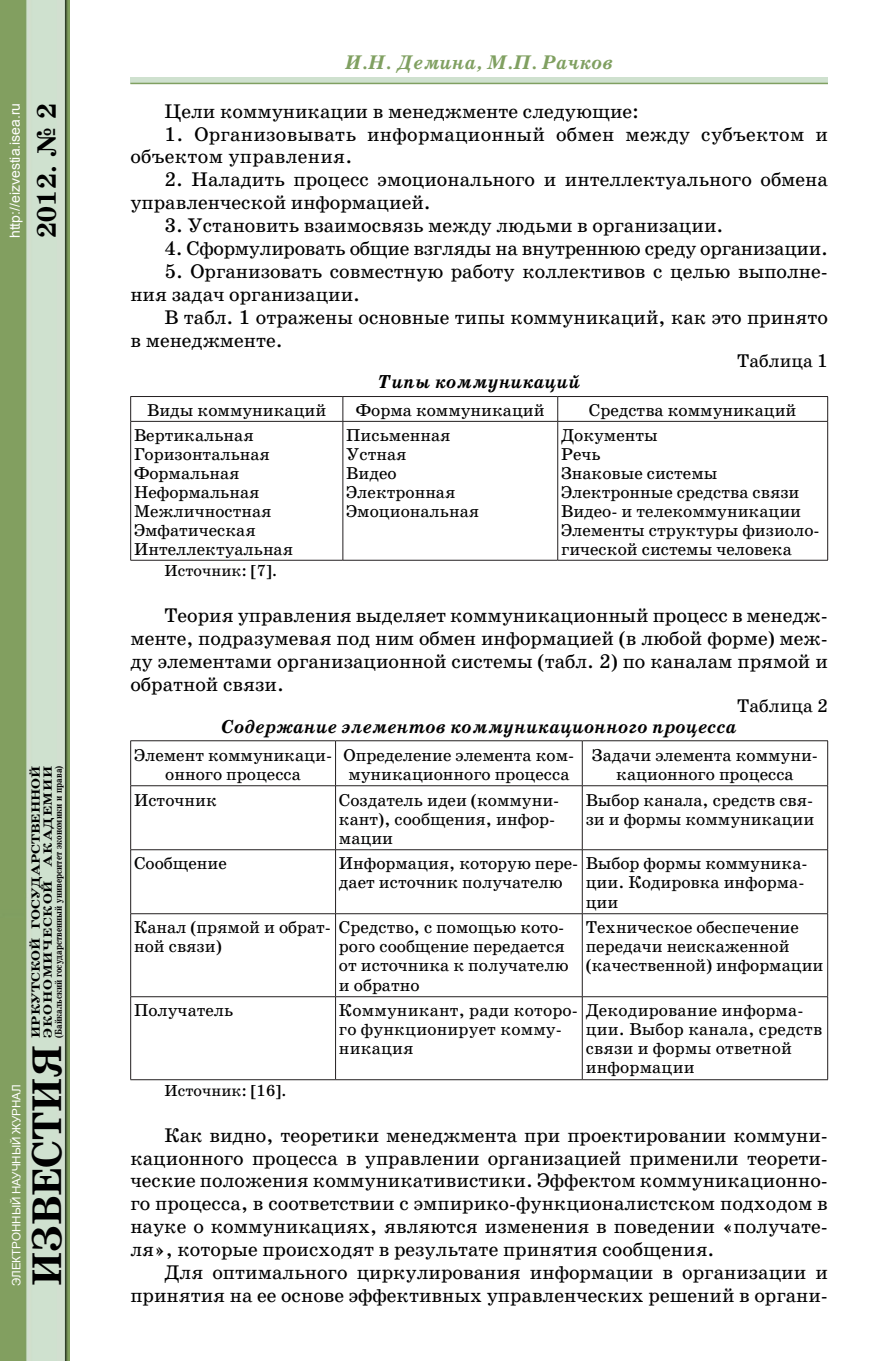
<style>
.page{position:relative;width:896px;height:1361px;background:#fff}
.page>*{position:absolute;margin:0;border:0;box-sizing:border-box;transform-origin:0 0}
.t1{font:700 42px "School Book C";color:#000}
.t2{font:700 27px "School Book C";color:#000}
.t3{font:20px/23px "School Book C";color:#000}
.t4{font:italic 700 20px "School Book C";color:#80a061}
.t5{font:italic 700 19px "School Book C";color:#000}
.t6{font:18.6px "School Book C";color:#000}
.t7{font:17.4px/19px "School Book C";color:#000}
.t8{font:16.2px "School Book C";color:#000}
.t9{font:14px "Arial";color:#fff}
.t10{font:700 12px/12px "School Book C";color:#000;scale:1.25 1}
.t11{font:11.6px "Arial";color:#fff}
.t12{font:700 10px "School Book C";color:#000;scale:.85 1}
</style>
<div class="page">
<img style="left:0;top:0;width:70px;height:1361px">
<svg style="left:130px;top:77px;width:698px;height:6px;background:#cbddc9"></svg>
<hr style="left:130px;top:83px;width:698px;height:1px;background:#80a061">
<hr style="left:130px;top:396px;width:213px;height:1px;background:#231f20">
<svg style="left:130px;top:397px;width:1px;height:24px"></svg>
<hr style="left:343px;top:396px;width:215px;height:1px;background:#231f20">
<svg style="left:342px;top:397px;width:1px;height:24px"></svg>
<hr style="left:558px;top:396px;width:270px;height:1px;background:#231f20">
<svg style="left:557px;top:397px;width:1px;height:24px"></svg>
<svg style="left:827px;top:397px;width:1px;height:24px"></svg>
<hr style="left:130px;top:421px;width:213px;height:1px;background:#231f20">
<hr style="left:130px;top:422px;width:1px;height:138px;background:#231f20">
<hr style="left:343px;top:421px;width:215px;height:1px;background:#231f20">
<hr style="left:342px;top:422px;width:1px;height:138px;background:#231f20">
<hr style="left:558px;top:421px;width:270px;height:1px;background:#231f20">
<hr style="left:557px;top:422px;width:1px;height:138px;background:#231f20">
<hr style="left:827px;top:422px;width:1px;height:138px;background:#231f20">
<hr style="left:130px;top:560px;width:213px;height:1px;background:#231f20">
<hr style="left:343px;top:560px;width:215px;height:1px;background:#231f20">
<hr style="left:558px;top:560px;width:270px;height:1px;background:#231f20">
<hr style="left:130px;top:740px;width:205px;height:1px;background:#231f20">
<hr style="left:130px;top:741px;width:1px;height:44px;background:#231f20">
<hr style="left:335px;top:740px;width:247px;height:1px;background:#231f20">
<hr style="left:335px;top:741px;width:1px;height:44px;background:#231f20">
<hr style="left:582px;top:740px;width:246px;height:1px;background:#231f20">
<hr style="left:582px;top:741px;width:1px;height:44px;background:#231f20">
<hr style="left:827px;top:741px;width:1px;height:44px;background:#231f20">
<hr style="left:130px;top:785px;width:205px;height:1px;background:#231f20">
<hr style="left:130px;top:786px;width:1px;height:63px;background:#231f20">
<hr style="left:335px;top:785px;width:247px;height:1px;background:#231f20">
<hr style="left:335px;top:786px;width:1px;height:63px;background:#231f20">
<hr style="left:582px;top:785px;width:246px;height:1px;background:#231f20">
<hr style="left:582px;top:786px;width:1px;height:63px;background:#231f20">
<hr style="left:827px;top:786px;width:1px;height:63px;background:#231f20">
<hr style="left:130px;top:849px;width:205px;height:1px;background:#231f20">
<hr style="left:130px;top:850px;width:1px;height:63px;background:#231f20">
<hr style="left:335px;top:849px;width:247px;height:1px;background:#231f20">
<hr style="left:335px;top:850px;width:1px;height:63px;background:#231f20">
<hr style="left:582px;top:849px;width:246px;height:1px;background:#231f20">
<hr style="left:582px;top:850px;width:1px;height:63px;background:#231f20">
<hr style="left:827px;top:850px;width:1px;height:63px;background:#231f20">
<hr style="left:130px;top:913px;width:205px;height:1px;background:#231f20">
<hr style="left:130px;top:914px;width:1px;height:82px;background:#231f20">
<hr style="left:335px;top:913px;width:247px;height:1px;background:#231f20">
<hr style="left:335px;top:914px;width:1px;height:82px;background:#231f20">
<hr style="left:582px;top:913px;width:246px;height:1px;background:#231f20">
<hr style="left:582px;top:914px;width:1px;height:82px;background:#231f20">
<hr style="left:827px;top:914px;width:1px;height:82px;background:#231f20">
<hr style="left:130px;top:996px;width:205px;height:1px;background:#231f20">
<hr style="left:130px;top:997px;width:1px;height:82px;background:#231f20">
<hr style="left:335px;top:996px;width:247px;height:1px;background:#231f20">
<hr style="left:335px;top:997px;width:1px;height:82px;background:#231f20">
<hr style="left:582px;top:996px;width:246px;height:1px;background:#231f20">
<hr style="left:582px;top:997px;width:1px;height:82px;background:#231f20">
<hr style="left:827px;top:997px;width:1px;height:82px;background:#231f20">
<hr style="left:130px;top:1079px;width:205px;height:1px;background:#231f20">
<hr style="left:335px;top:1079px;width:247px;height:1px;background:#231f20">
<hr style="left:582px;top:1079px;width:246px;height:1px;background:#231f20">
<p class="t9" style="left:6px;top:238px;width:137px;rotate:-90deg">http://eizvestia.isea.ru</p>
<h2 class="t2" style="left:32px;top:238px;width:136px;rotate:-90deg">2012. № 2</h2>
<p class="t11" style="left:9px;top:1286px;width:203px;rotate:-90deg">ЭЛЕКТРОННЫЙ НАУЧНЫЙ ЖУРНАЛ</p>
<p class="t10" style="left:30px;top:1037px;width:219px;rotate:-90deg">ИРКУТСКОЙ ГОСУДАРСТВЕННОЙ<br>ЭКОНОМИЧЕСКОЙ АКАДЕМИИ</p>
<p class="t12" style="left:53px;top:1037px;width:322px;rotate:-90deg">(Байкальский государственный университет экономики и права)</p>
<h1 class="t1" style="left:23px;top:1286px;width:243px;rotate:-90deg">ИЗВЕСТИЯ</h1>
<p class="t4" style="left:345px;top:51px;width:270px">И.Н. Демина, М.П. Рачков</p>
<p class="t3" style="left:164px;top:100px;width:476px">Цели коммуникации в менеджменте следующие:</p>
<p class="t3" style="left:130px;top:122px;width:699px;text-indent:34px">1. Организовывать информационный обмен между субъектом и объектом управления.</p>
<p class="t3" style="left:130px;top:168px;width:699px;text-indent:34px">2. Наладить процесс эмоционального и интеллектуального обмена управленческой информацией.</p>
<p class="t3" style="left:164px;top:214px;width:560px">3. Установить взаимосвязь между людьми в организации.</p>
<p class="t3" style="left:164px;top:237px;width:665px">4. Сформулировать общие взгляды на внутреннюю среду организации.</p>
<p class="t3" style="left:130px;top:260px;width:699px;text-indent:34px">5. Организовать совместную работу коллективов с целью выполне&shy;ния задач организации.</p>
<p class="t3" style="left:130px;top:306px;width:699px;text-indent:34px">В табл. 1 отражены основные типы коммуникаций, как это принято в менеджменте.</p>
<p class="t6" style="left:737px;top:351px;width:92px">Таблица 1</p>
<p class="t5" style="left:378px;top:371px;width:204px">Типы коммуникаций</p>
<p class="t7" style="left:147px;top:400px;width:181px">Виды коммуникаций</p>
<p class="t7" style="left:356px;top:400px;width:190px">Форма коммуникаций</p>
<p class="t7" style="left:589px;top:400px;width:209px">Средства коммуникаций</p>
<p class="t7" style="left:134px;top:425px;width:160px">Вертикальная<br>Горизонтальная<br>Формальная<br>Неформальная<br>Межличностная<br>Эмфатическая<br>Интеллектуальная</p>
<p class="t7" style="left:346px;top:425px;width:134px">Письменная<br>Устная<br>Видео<br>Электронная<br>Эмоциональная</p>
<p class="t7" style="left:561px;top:425px;width:260px">Документы<br>Речь<br>Знаковые системы<br>Электронные средства связи<br>Видео- и телекоммуникации<br>Элементы структуры физиоло&shy;гической системы человека</p>
<p class="t8" style="left:164px;top:562px;width:114px">Источник: [7].</p>
<p class="t3" style="left:130px;top:604px;width:699px;text-align:justify;text-indent:34px">Теория управления выделяет коммуникационный процесс в менедж&shy;менте, подразумевая под ним обмен информацией (в любой форме) меж&shy;ду элементами организационной системы (табл. 2) по каналам прямой и обратной связи.</p>
<p class="t6" style="left:737px;top:695px;width:92px">Таблица 2</p>
<p class="t5" style="left:222px;top:716px;width:516px">Содержание элементов коммуникационного процесса</p>
<p class="t7" style="left:134px;top:745px;width:199px;text-align:center">Элемент коммуникаци&shy;онного процесса</p>
<p class="t7" style="left:343px;top:745px;width:232px">Определение элемента ком&shy;муникационного процесса</p>
<p class="t7" style="left:592px;top:745px;width:227px;text-align:center">Задачи элемента коммуни&shy;кационного процесса</p>
<p class="t7" style="left:134px;top:790px;width:84px">Источник</p>
<p class="t7" style="left:339px;top:790px;width:222px">Создатель идеи (коммуни&shy;кант), сообщения, инфор&shy;мации</p>
<p class="t7" style="left:586px;top:790px;width:230px">Выбор канала, средств свя&shy;зи и формы коммуникации</p>
<p class="t7" style="left:134px;top:854px;width:94px">Сообщение</p>
<p class="t7" style="left:339px;top:854px;width:470px">Информация, которую пере- Выбор формы коммуника&shy;дает источник получателю</p>
<p class="t7" style="left:586px;top:873px;width:220px">ции. Кодировка информа&shy;ции</p>
<p class="t7" style="left:134px;top:918px;width:198px">Канал (прямой и обрат&shy;ной связи)</p>
<p class="t7" style="left:339px;top:918px;width:231px">Средство, с помощью кото&shy;рого сообщение передается от источника к получателю и обратно</p>
<p class="t7" style="left:586px;top:918px;width:239px">Техническое обеспечение передачи неискаженной (качественной) информации</p>
<p class="t7" style="left:134px;top:1001px;width:101px">Получатель</p>
<p class="t7" style="left:339px;top:1001px;width:466px">Коммуникант, ради которо- Декодирование информа&shy;го функционирует комму-<br>никация</p>
<p class="t7" style="left:586px;top:1020px;width:238px">ции. Выбор канала, средств связи и формы ответной информации</p>
<p class="t8" style="left:164px;top:1081px;width:124px">Источник: [16].</p>
<p class="t3" style="left:130px;top:1123px;width:699px;text-align:justify;text-indent:34px">Как видно, теоретики менеджмента при проектировании коммуни&shy;кационного процесса в управлении организацией применили теорети&shy;ческие положения коммуникативистики. Эффектом коммуникационно&shy;го процесса, в соответствии с эмпирико-функционалистском подходом в науке о коммуникациях, являются изменения в поведении «получате&shy;ля», которые происходят в результате принятия сообщения.</p>
<p class="t3" style="left:130px;top:1261px;width:699px;text-align:right">Для оптимального циркулирования информации в организации и принятия на ее основе эффективных управленческих решений в органи-</p>
</div>
